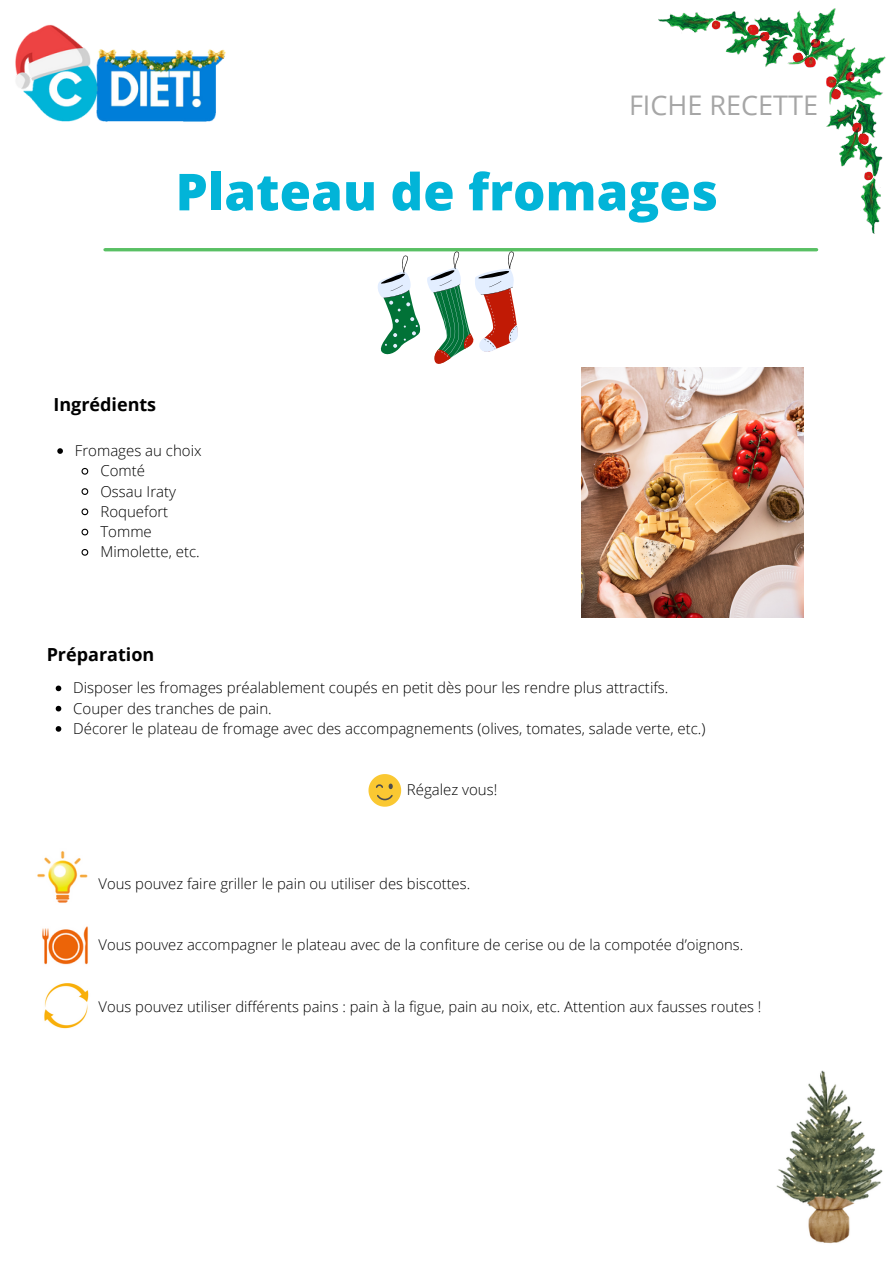
<style>
.page{position:relative;width:894px;height:1264px;background:#fff}
.page>*{position:absolute;margin:0;border:0;box-sizing:border-box;transform-origin:0 0}
.t1{font:800 51px "Open Sans";color:#02b4d8}
.t2{font:27px "Open Sans";color:#a6a6a6}
.t3{font:700 18px "Open Sans";color:#000}
.t4{font:300 15px "Open Sans";color:#000}
.t5{font:300 14.85px "Open Sans";color:#000}
</style>
<div class="page">
<svg style="left:56px;top:685px;width:5px;height:6px"></svg>
<svg style="left:56px;top:705px;width:5px;height:6px"></svg>
<svg style="left:56px;top:726px;width:5px;height:5px"></svg>
<svg style="left:368px;top:774px;width:33px;height:32px"></svg>
<hr style="left:105px;top:248px;width:711px;height:3px;background:#59c064">
<img style="left:658px;top:8px;width:228px;height:226px">
<svg style="left:375px;top:251px;width:143px;height:113px"></svg>
<img style="left:776px;top:1070px;width:107px;height:174px">
<img style="left:15px;top:24px;width:211px;height:98px">
<img style="left:581px;top:368px;width:222px;height:249px">
<svg style="left:57px;top:448px;width:6px;height:6px"></svg>
<svg style="left:81px;top:467px;width:8px;height:8px"></svg>
<svg style="left:81px;top:488px;width:8px;height:7px"></svg>
<svg style="left:81px;top:508px;width:8px;height:8px"></svg>
<svg style="left:81px;top:528px;width:8px;height:8px"></svg>
<svg style="left:81px;top:549px;width:8px;height:7px"></svg>
<img style="left:37px;top:851px;width:51px;height:52px">
<img style="left:42px;top:926px;width:46px;height:39px">
<img style="left:44px;top:983px;width:45px;height:45px">
<p class="t2" style="left:628px;top:86px;width:190px">FICHE RECETTE</p>
<p class="t1" style="left:175px;top:156px;width:544px">Plateau de fromages</p>
<p class="t3" style="left:53px;top:392px;width:104px">Ingrédients</p>
<p class="t4" style="left:75px;top:440px;width:128px">Fromages au choix</p>
<p class="t4" style="left:100px;top:460px;width:46px">Comté</p>
<p class="t4" style="left:100px;top:480px;width:77px">Ossau Iraty</p>
<p class="t4" style="left:100px;top:501px;width:69px">Roquefort</p>
<p class="t4" style="left:100px;top:521px;width:53px">Tomme</p>
<p class="t4" style="left:100px;top:541px;width:101px">Mimolette, etc.</p>
<p class="t3" style="left:47px;top:641px;width:109px">Préparation</p>
<p class="t4" style="left:73px;top:677px;width:596px">Disposer les fromages préalablement coupés en petit dès pour les rendre plus attractifs.</p>
<p class="t4" style="left:73px;top:697px;width:200px">Couper des tranches de pain.</p>
<p class="t4" style="left:73px;top:718px;width:633px">Décorer le plateau de fromage avec des accompagnements (olives, tomates, salade verte, etc.)</p>
<p class="t4" style="left:407px;top:778px;width:92px">Régalez vous!</p>
<p class="t5" style="left:98px;top:873px;width:373px">Vous pouvez faire griller le pain ou utiliser des biscottes.</p>
<p class="t5" style="left:98px;top:934px;width:646px">Vous pouvez accompagner le plateau avec de la confiture de cerise ou de la compotée d’oignons.</p>
<p class="t5" style="left:98px;top:995px;width:664px">Vous pouvez utiliser différents pains : pain à la figue, pain au noix, etc. Attention aux fausses routes !</p>
</div>
